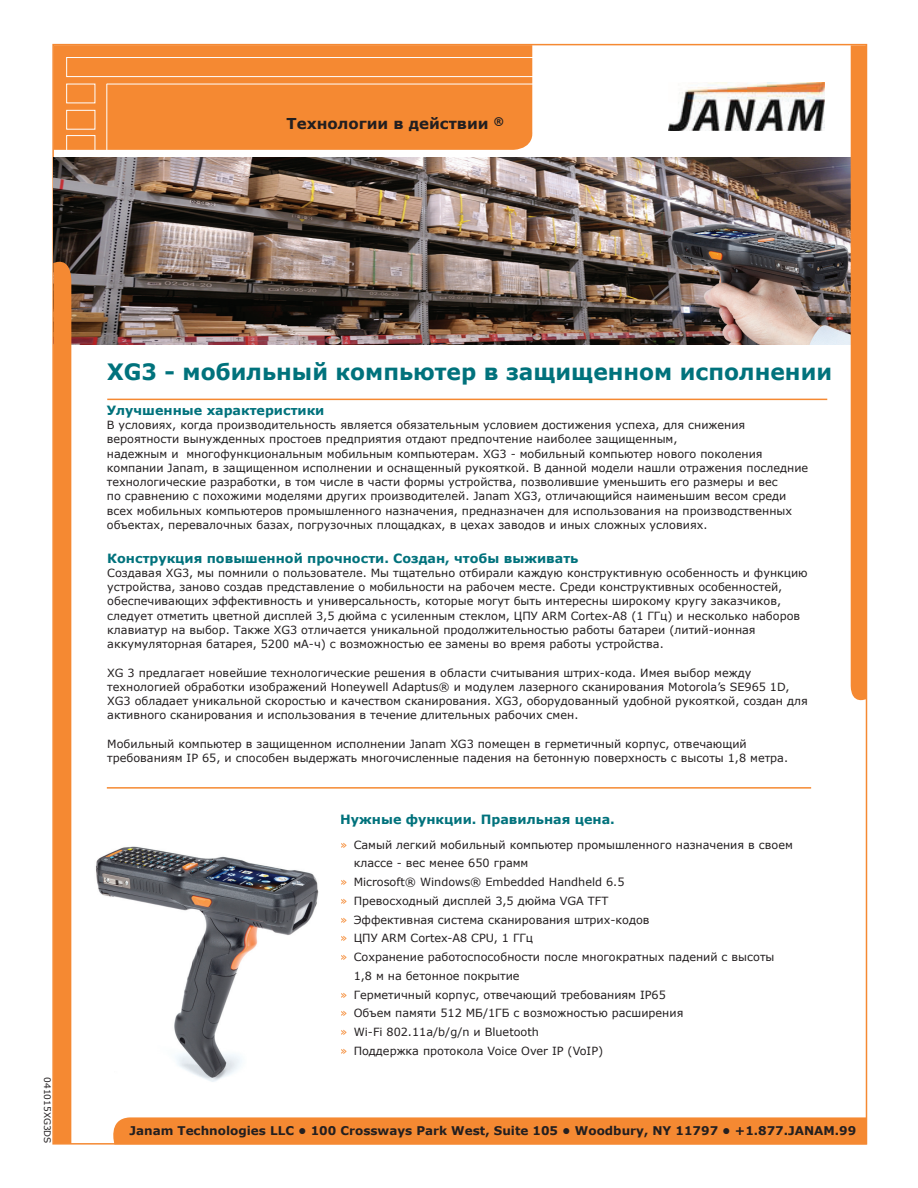
<style>
.page{position:relative;width:918px;height:1188px;background:#fff}
.page>*{position:absolute;margin:0;border:0;box-sizing:border-box;transform-origin:0 0}
.t1{font:700 22.5px "Verdana";color:#00727c}
.t2{font:700 15px "Verdana";color:#231f20}
.t3{font:700 12.75px "Verdana";color:#00727c}
.t4{font:700 12px "Verdana";color:#231f20}
.t5{font:11.25px/14.2px "Verdana";color:#231f20}
.t6{font:9px "Verdana";color:#231f20}
.s1{color:#f58932}
</style>
<div class="page">
<div style="left:53px;top:44px;width:481px;height:107px;background:#f58932"></div>
<div style="left:66px;top:57px;width:473px;height:20px;border:1px solid #fff"></div>
<hr style="left:107px;top:84px;width:427px;height:1px;background:#fff">
<hr style="left:106px;top:84px;width:1px;height:103px;background:#fff">
<div style="left:66px;top:110px;width:29px;height:20px;border:1px solid #fff"></div>
<div style="left:66px;top:135px;width:29px;height:20px;border:1px solid #fff"></div>
<img style="left:54px;top:158px;width:797px;height:187px">
<img style="left:669px;top:82px;width:155px;height:49px">
<hr style="left:107px;top:399px;width:720px;height:1px;background:#f58932">
<div style="left:53px;top:254px;width:18px;height:890px;background:#f58932"></div>
<div style="left:851px;top:45px;width:15px;height:661px;background:#f58932"></div>
<img style="left:95px;top:846px;width:224px;height:236px">
<hr style="left:107px;top:787px;width:704px;height:2px;background:#f58932">
<div style="left:107px;top:1117px;width:760px;height:27px;background:#f58932"></div>
<h2 class="t2" style="left:287px;top:113px;width:219px">Технологии в действии <sup>®</sup></h2>
<p class="t6" style="left:54px;top:1077px;width:68px;rotate:90deg">041015XG3DS</p>
<h1 class="t1" style="left:107px;top:355px;width:726px">XG3 - мобильный компьютер в защищенном исполнении</h1>
<p class="t3" style="left:107px;top:401px;width:219px">Улучшенные характеристики</p>
<p class="t5" style="left:107px;top:418px;width:703px">В условиях, когда производительность является обязательным условием достижения успеха, для снижения вероятности вынужденных простоев предприятия отдают предпочтение наиболее защищенным,<br>надежным и многофункциональным мобильным компьютерам. XG3 - мобильный компьютер нового поколения компании Janam, в защищенном исполнении и оснащенный рукояткой. В данной модели нашли отражения последние технологические разработки, в том числе в части формы устройства, позволившие уменьшить его размеры и вес<br>по сравнению с похожими моделями других производителей. Janam XG3, отличающийся наименьшим весом среди всех мобильных компьютеров промышленного назначения, предназначен для использования на производственных объектах, перевалочных базах, погрузочных площадках, в цехах заводов и иных сложных условиях.</p>
<p class="t3" style="left:107px;top:549px;width:473px">Конструкция повышенной прочности. Создан, чтобы выживать</p>
<p class="t5" style="left:107px;top:566px;width:702px">Создавая XG3, мы помнили о пользователе. Мы тщательно отбирали каждую конструктивную особенность и функцию устройства, заново создав представление о мобильности на рабочем месте. Среди конструктивных особенностей, обеспечивающих эффективность и универсальность, которые могут быть интересны широкому кругу заказчиков, следует отметить цветной дисплей 3,5 дюйма с усиленным стеклом, ЦПУ ARM Cortex-A8 (1 ГГц) и несколько наборов клавиатур на выбор. Также XG3 отличается уникальной продолжительностью работы батареи (литий-ионная аккумуляторная батарея, 5200 мА-ч) с возможностью ее замены во время работы устройства.</p>
<p class="t5" style="left:107px;top:665px;width:702px">XG 3 предлагает новейшие технологические решения в области считывания штрих-кода. Имея выбор между технологией обработки изображений Honeywell Adaptus® и модулем лазерного сканирования Motorola’s SE965 1D, XG3 обладает уникальной скоростью и качеством сканирования. XG3, оборудованный удобной рукояткой, создан для активного сканирования и использования в течение длительных рабочих смен.</p>
<p class="t5" style="left:107px;top:737px;width:682px">Мобильный компьютер в защищенном исполнении Janam XG3 помещен в герметичный корпус, отвечающий требованиям IP 65, и способен выдержать многочисленные падения на бетонную поверхность с высоты 1,8 метра.</p>
<p class="t3" style="left:340px;top:810px;width:276px">Нужные функции. Правильная цена.</p>
<p class="t5" style="left:340px;top:837px;width:454px"><span class="s1">»</span> Самый легкий мобильный компьютер промышленного назначения в своем</p>
<p class="t5" style="left:354px;top:856px;width:176px">классе - вес менее 650 грамм</p>
<p class="t5" style="left:340px;top:875px;width:286px"><span class="s1">»</span> Microsoft® Windows® Embedded Handheld 6.5</p>
<p class="t5" style="left:340px;top:894px;width:270px"><span class="s1">»</span> Превосходный дисплей 3,5 дюйма VGA TFT</p>
<p class="t5" style="left:340px;top:912px;width:311px"><span class="s1">»</span> Эффективная система сканирования штрих-кодов</p>
<p class="t5" style="left:340px;top:931px;width:194px"><span class="s1">»</span> ЦПУ ARM Cortex-A8 CPU, 1 ГГц</p>
<p class="t5" style="left:340px;top:950px;width:436px"><span class="s1">»</span> Сохранение работоспособности после многократных падений с высоты</p>
<p class="t5" style="left:354px;top:969px;width:167px">1,8 м на бетонное покрытие</p>
<p class="t5" style="left:340px;top:987px;width:327px"><span class="s1">»</span> Герметичный корпус, отвечающий требованиям IP65</p>
<p class="t5" style="left:340px;top:1006px;width:345px"><span class="s1">»</span> Объем памяти 512 МБ/1ГБ с возможностью расширения</p>
<p class="t5" style="left:340px;top:1025px;width:200px"><span class="s1">»</span> Wi-Fi 802.11a/b/g/n и Bluetooth</p>
<p class="t5" style="left:340px;top:1044px;width:265px"><span class="s1">»</span> Поддержка протокола Voice Over IP (VoIP)</p>
<p class="t4" style="left:129px;top:1122px;width:728px">Janam Technologies LLC • 100 Crossways Park West, Suite 105 • Woodbury, NY 11797 • +1.877.JANAM.99</p>
</div>
